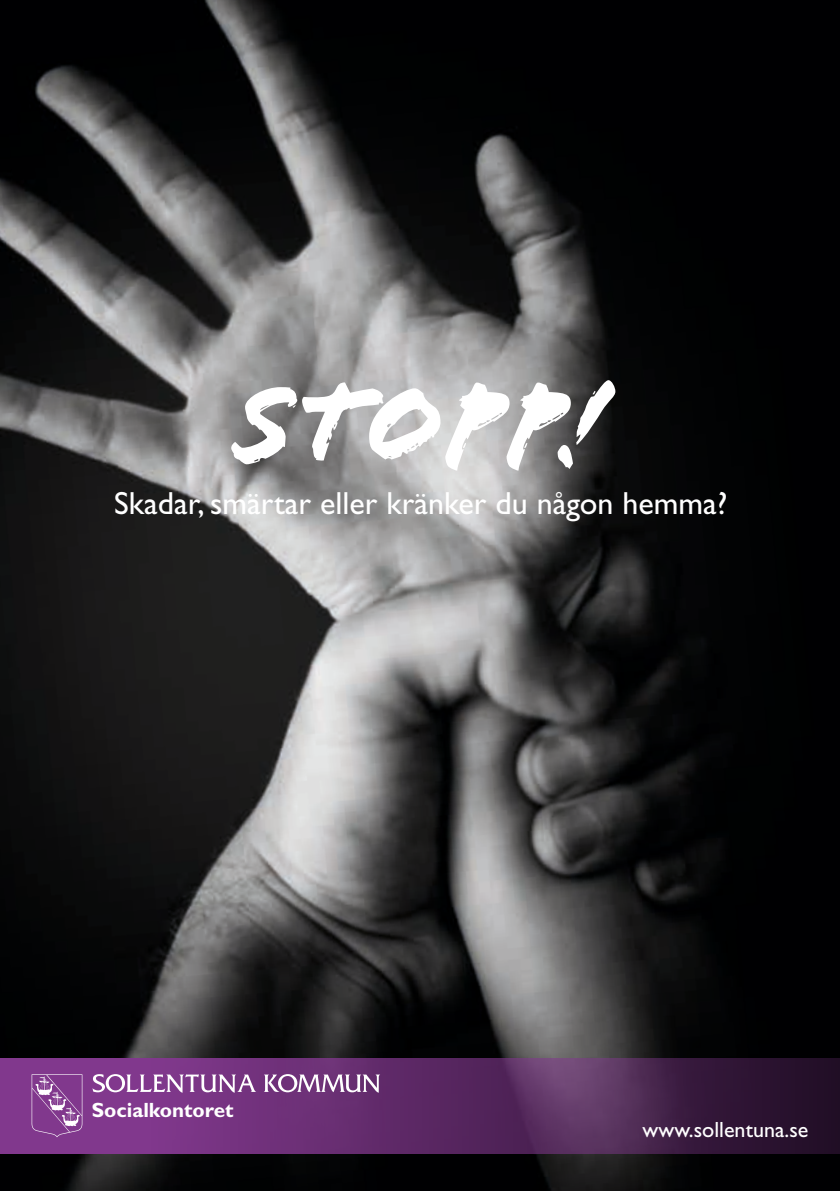
<style>
.page{position:relative;width:840px;height:1191px;background:#fff}
.page>*{position:absolute;margin:0;border:0;box-sizing:border-box;transform-origin:0 0}
.t1{font:120px "Flood Std";color:#fff}
.t2{font:32px "Gill Sans Std";color:#fff}
.t3{font:22px "Gill Sans Std";color:#fff}
.t4{font:700 20.6px "Gill Sans Std";color:#fff}
</style>
<div class="page">
<img style="left:0;top:0;width:839px;height:1191px">
<svg style="left:0;top:1057px;width:839px;height:96px;background:#5a2a62"></svg>
<svg style="left:92px;top:1074px;width:164px;height:18px"></svg>
<svg style="left:264px;top:1074px;width:116px;height:18px"></svg>
<svg style="left:32px;top:1074px;width:50px;height:63px;background:#94569e"></svg>
<h1 class="t1" style="left:234px;top:354px;width:374px">stopp!</h1>
<p class="t2" style="left:114px;top:485px;width:614px">Skadar, smärtar eller kränker du någon hemma?</p>
<p class="t4" style="left:92px;top:1097px;width:143px">Socialkontoret</p>
<p class="t3" style="left:642px;top:1117px;width:167px">www.sollentuna.se</p>
</div>
